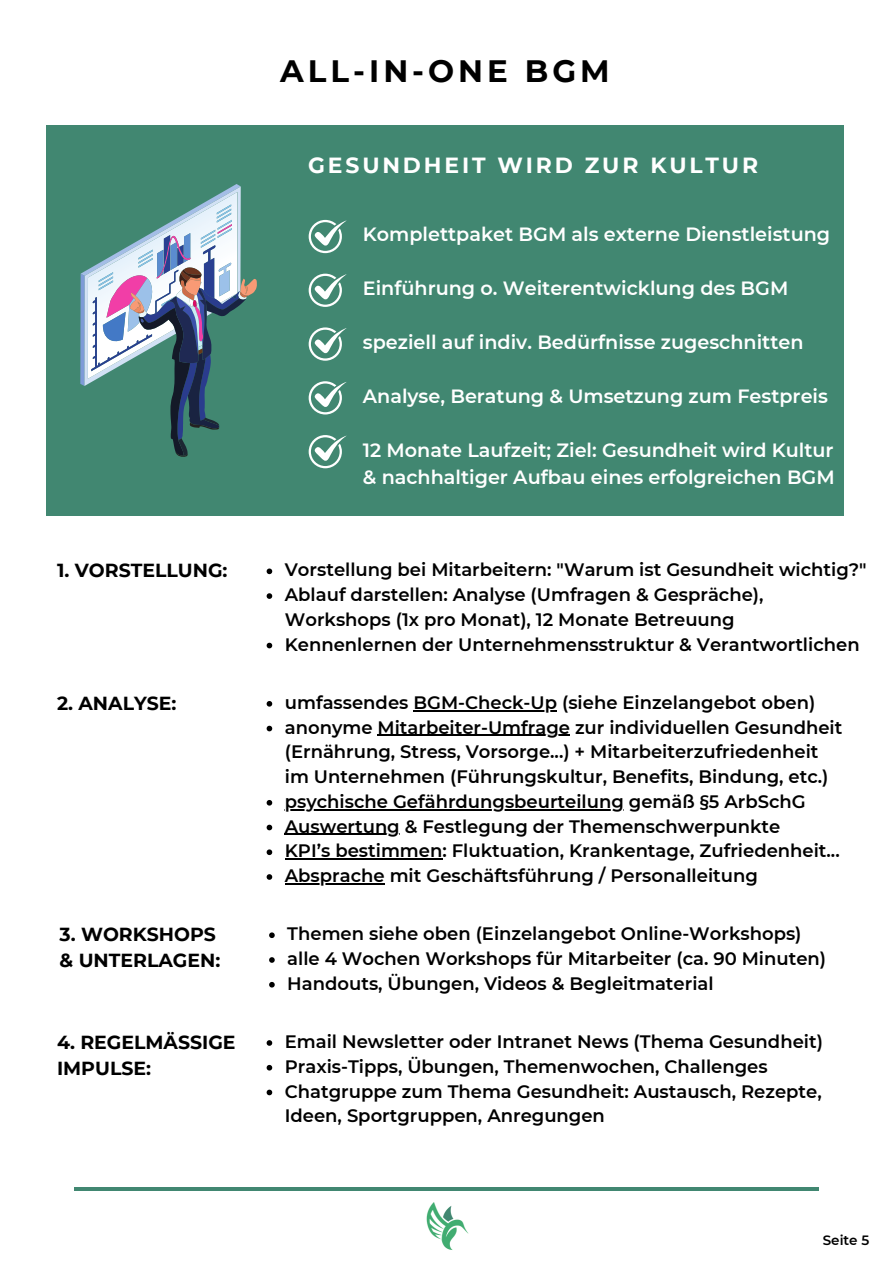
<style>
.page{position:relative;width:893px;height:1264px;background:#fff}
.page>*{position:absolute;margin:0;border:0;box-sizing:border-box;transform-origin:0 0}
.t1{font:700 30.9px "Montserrat";letter-spacing:.13em;color:#000}
.t2{font:700 21.9px "Montserrat";letter-spacing:.13em;color:#fff}
.t3{font:600 19.2px/27px "Montserrat";color:#fff}
.t4{font:700 18.9px "Montserrat";color:#000}
.t5{font:600 18px/24.8px "Montserrat";color:#000}
.t6{font:600 13.5px "Montserrat";color:#000}
</style>
<div class="page">
<div style="left:46px;top:125px;width:797px;height:390px;background:#418771"></div>
<hr style="left:74px;top:1187px;width:744px;height:3px;background:#418771">
<img style="left:426px;top:1202px;width:43px;height:47px">
<svg style="left:308px;top:220px;width:39px;height:33px"></svg>
<svg style="left:308px;top:274px;width:39px;height:33px"></svg>
<svg style="left:308px;top:327px;width:39px;height:34px"></svg>
<svg style="left:308px;top:381px;width:39px;height:33px"></svg>
<svg style="left:308px;top:435px;width:39px;height:33px"></svg>
<svg style="left:80px;top:184px;width:177px;height:273px"></svg>
<svg style="left:266px;top:568px;width:6px;height:6px"></svg>
<svg style="left:266px;top:593px;width:6px;height:6px"></svg>
<svg style="left:266px;top:642px;width:6px;height:6px"></svg>
<svg style="left:266px;top:701px;width:6px;height:5px"></svg>
<hr style="left:413px;top:710px;width:144px;height:1px;background:#000">
<svg style="left:266px;top:725px;width:6px;height:6px"></svg>
<hr style="left:377px;top:734px;width:104px;height:2px;background:#000">
<hr style="left:481px;top:734px;width:89px;height:2px;background:#000">
<svg style="left:266px;top:800px;width:6px;height:5px"></svg>
<hr style="left:285px;top:809px;width:339px;height:1px;background:#000">
<svg style="left:266px;top:824px;width:6px;height:6px"></svg>
<hr style="left:285px;top:833px;width:115px;height:1px;background:#000">
<svg style="left:266px;top:849px;width:6px;height:6px"></svg>
<hr style="left:285px;top:858px;width:157px;height:1px;background:#000">
<svg style="left:266px;top:874px;width:6px;height:5px"></svg>
<hr style="left:285px;top:883px;width:99px;height:1px;background:#000">
<svg style="left:269px;top:932px;width:6px;height:6px"></svg>
<svg style="left:269px;top:957px;width:6px;height:5px"></svg>
<svg style="left:269px;top:981px;width:6px;height:6px"></svg>
<svg style="left:266px;top:1040px;width:6px;height:5px"></svg>
<svg style="left:266px;top:1064px;width:6px;height:6px"></svg>
<svg style="left:266px;top:1089px;width:6px;height:6px"></svg>
<p class="t1" style="left:280px;top:52px;width:331px">ALL-IN-ONE BGM</p>
<p class="t2" style="left:308px;top:152px;width:451px">GESUNDHEIT WIRD ZUR KULTUR</p>
<p class="t3" style="left:363px;top:221px;width:469px">Komplettpaket BGM als externe Dienstleistung</p>
<p class="t3" style="left:363px;top:275px;width:427px">Einführung o. Weiterentwicklung des BGM</p>
<p class="t3" style="left:363px;top:329px;width:442px">speziell auf indiv. Bedürfnisse zugeschnitten</p>
<p class="t3" style="left:363px;top:382px;width:466px">Analyse, Beratung &amp; Umsetzung zum Festpreis</p>
<p class="t3" style="left:363px;top:436px;width:473px">12 Monate Laufzeit; Ziel: Gesundheit wird Kultur &amp; nachhaltiger Aufbau eines erfolgreichen BGM</p>
<p class="t4" style="left:57px;top:559px;width:172px">1. VORSTELLUNG:</p>
<p class="t5" style="left:285px;top:557px;width:583px">Vorstellung bei Mitarbeitern: "Warum ist Gesundheit wichtig?"</p>
<p class="t5" style="left:285px;top:582px;width:480px">Ablauf darstellen: Analyse (Umfragen &amp; Gespräche),<br>Workshops (1x pro Monat), 12 Monate Betreuung</p>
<p class="t5" style="left:285px;top:631px;width:576px">Kennenlernen der Unternehmensstruktur &amp; Verantwortlichen</p>
<p class="t4" style="left:57px;top:691px;width:121px">2. ANALYSE:</p>
<p class="t5" style="left:285px;top:690px;width:532px">umfassendes BGM-Check-Up (siehe Einzelangebot oben)</p>
<p class="t5" style="left:285px;top:714px;width:559px">anonyme Mitarbeiter-Umfrage zur individuellen Gesundheit (Ernährung, Stress, Vorsorge...) + Mitarbeiterzufriedenheit im Unternehmen (Führungskultur, Benefits, Bindung, etc.)</p>
<p class="t5" style="left:285px;top:789px;width:522px">psychische Gefährdungsbeurteilung gemäß §5 ArbSchG</p>
<p class="t5" style="left:285px;top:813px;width:497px">Auswertung &amp; Festlegung der Themenschwerpunkte</p>
<p class="t5" style="left:285px;top:838px;width:556px">KPI’s bestimmen: Fluktuation, Krankentage, Zufriedenheit...</p>
<p class="t5" style="left:285px;top:863px;width:474px">Absprache mit Geschäftsführung / Personalleitung</p>
<p class="t4" style="left:60px;top:923px;width:158px">3. WORKSHOPS</p>
<p class="t4" style="left:60px;top:948px;width:162px">&amp; UNTERLAGEN:</p>
<p class="t4" style="left:57px;top:1030px;width:180px">4. REGELMÄSSIGE</p>
<p class="t4" style="left:57px;top:1056px;width:95px">IMPULSE:</p>
<p class="t5" style="left:287px;top:921px;width:515px">Themen siehe oben (Einzelangebot Online-Workshops)</p>
<p class="t5" style="left:287px;top:946px;width:540px">alle 4 Wochen Workshops für Mitarbeiter (ca. 90 Minuten)</p>
<p class="t5" style="left:287px;top:970px;width:428px">Handouts, Übungen, Videos &amp; Begleitmaterial</p>
<p class="t5" style="left:285px;top:1029px;width:539px">Email Newsletter oder Intranet News (Thema Gesundheit)</p>
<p class="t5" style="left:285px;top:1053px;width:484px">Praxis-Tipps, Übungen, Themenwochen, Challenges</p>
<p class="t5" style="left:285px;top:1078px;width:538px">Chatgruppe zum Thema Gesundheit: Austausch, Rezepte,<br>Ideen, Sportgruppen, Anregungen</p>
<p class="t6" style="left:822px;top:1231px;width:48px">Seite 5</p>
</div>
